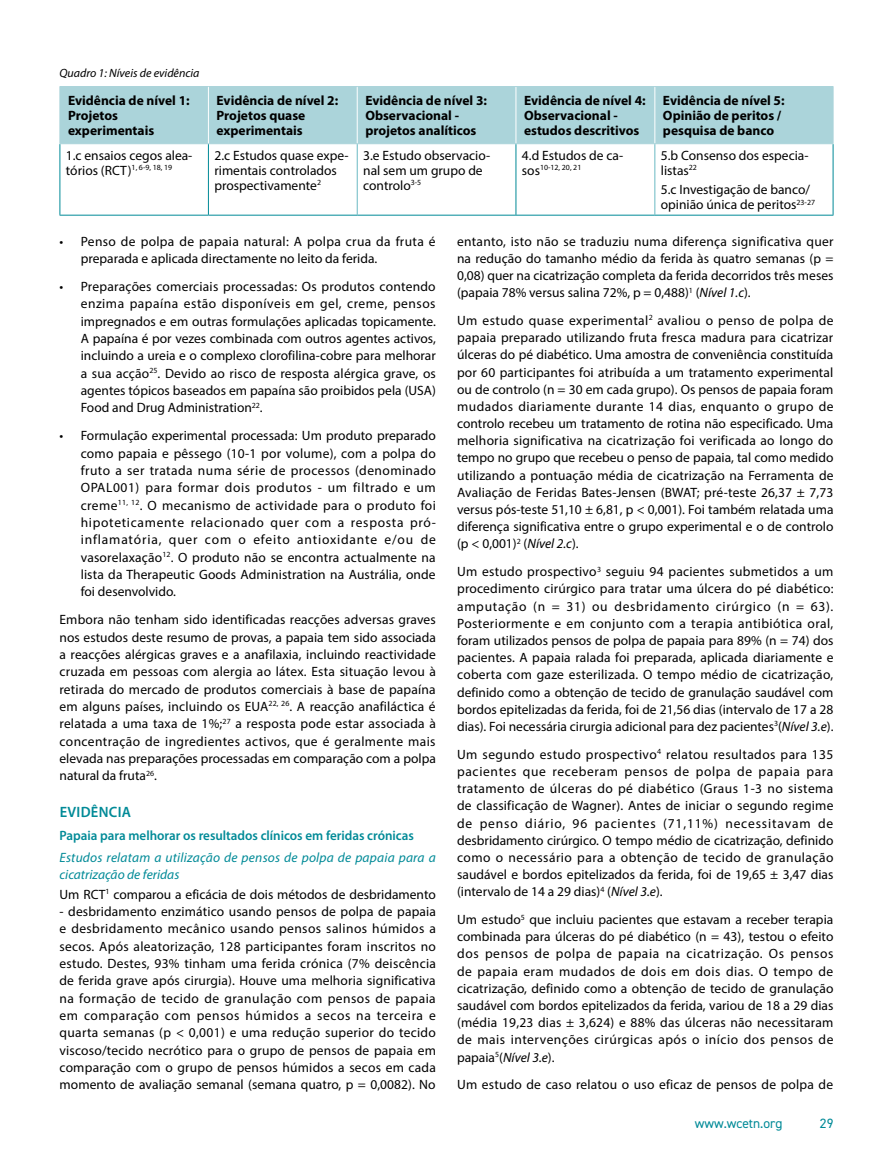
<style>
.page{position:relative;width:893px;height:1149px;background:#fff}
.page>*{position:absolute;margin:0;border:0;box-sizing:border-box;transform-origin:0 0}
.t1{font:600 15px "Myriad Pro";letter-spacing:.02em;color:#008a97}
.t2{font:13.5px/17.1px "Myriad Pro";color:#000;text-align:justify}
.t3{font:700 13.5px/15px "Myriad Pro";color:#000}
.t4{font:italic 13.5px/17.2px "Myriad Pro";letter-spacing:.015em;color:#008a97}
.t5{font:600 13.5px "Myriad Pro";color:#008a97}
.t6{font:13.5px "DIN2014";color:#008a97}
.t7{font:italic 12px "Myriad Pro";color:#000}
.t8{font:7.8px "Myriad Pro";color:#000}
.s1{font-size:13.5px}
.s2{font-style:italic}
</style>
<div class="page">
<div style="left:61px;top:87px;width:772px;height:56px;background:#abd4da"></div>
<hr style="left:208px;top:87px;width:1px;height:56px;background:#fff">
<hr style="left:357px;top:87px;width:1px;height:56px;background:#fff">
<hr style="left:516px;top:87px;width:1px;height:56px;background:#fff">
<hr style="left:654px;top:87px;width:1px;height:56px;background:#fff">
<hr style="left:60px;top:144px;width:1px;height:71px;background:#008a97">
<hr style="left:208px;top:144px;width:1px;height:71px;background:#008a97">
<hr style="left:516px;top:144px;width:1px;height:71px;background:#008a97">
<hr style="left:833px;top:144px;width:1px;height:71px;background:#008a97">
<hr style="left:60px;top:215px;width:148px;height:1px;background:#008a97">
<hr style="left:208px;top:215px;width:149px;height:1px;background:#008a97">
<hr style="left:357px;top:215px;width:159px;height:1px;background:#008a97">
<hr style="left:516px;top:215px;width:139px;height:1px;background:#008a97">
<hr style="left:655px;top:215px;width:178px;height:1px;background:#008a97">
<hr style="left:357px;top:144px;width:1px;height:71px;background:#6ab9c3">
<hr style="left:654px;top:144px;width:1px;height:71px;background:#6ab9c3">
<hr style="left:60px;top:86px;width:148px;height:1px;background:#abd4da">
<hr style="left:60px;top:87px;width:1px;height:56px;background:#abd4da">
<hr style="left:208px;top:86px;width:149px;height:1px;background:#abd4da">
<hr style="left:357px;top:86px;width:159px;height:1px;background:#abd4da">
<hr style="left:516px;top:86px;width:139px;height:1px;background:#abd4da">
<hr style="left:655px;top:86px;width:178px;height:1px;background:#abd4da">
<hr style="left:833px;top:87px;width:1px;height:56px;background:#abd4da">
<hr style="left:60px;top:143px;width:148px;height:1px;background:#abd4da">
<hr style="left:208px;top:143px;width:149px;height:1px;background:#abd4da">
<hr style="left:357px;top:143px;width:159px;height:1px;background:#abd4da">
<hr style="left:516px;top:143px;width:139px;height:1px;background:#abd4da">
<hr style="left:655px;top:143px;width:178px;height:1px;background:#abd4da">
<p class="t7" style="left:60px;top:66px;width:142px">Quadro 1: Níveis de evidência</p>
<p class="t3" style="left:68px;top:93px;width:123px">Evidência de nível 1:<br>Projetos experimentais</p>
<p class="t3" style="left:217px;top:93px;width:123px">Evidência de nível 2:<br>Projetos quase experimentais</p>
<p class="t3" style="left:365px;top:93px;width:123px">Evidência de nível 3:<br>Observacional - projetos analíticos</p>
<p class="t3" style="left:524px;top:93px;width:123px">Evidência de nível 4:<br>Observacional - estudos descritivos</p>
<p class="t3" style="left:663px;top:93px;width:123px">Evidência de nível 5:<br>Opinião de peritos / pesquisa de banco</p>
<p class="t2" style="left:66px;top:147px;width:128px;line-height:15px">1.c ensaios cegos alea&shy;tórios (RCT)<sup>1,</sup> <sup>6-9,</sup> <sup>18,</sup> <sup>19</sup></p>
<p class="t2" style="left:214px;top:147px;width:136px;line-height:15px;text-align:left">2.c Estudos quase expe&shy;rimentais controlados prospectivamente<sup>2</sup></p>
<p class="t2" style="left:363px;top:147px;width:128px;line-height:15px;text-align:left">3.e Estudo observacio&shy;nal sem um grupo de controlo<sup>3-5</sup></p>
<p class="t2" style="left:522px;top:146px;width:103px">4.d Estudos de ca-</p>
<p class="t2" style="left:661px;top:147px;width:149px;line-height:15px">5.b Consenso dos especia&shy;listas<sup>22</sup></p>
<p class="t2" style="left:661px;top:182px;width:156px;line-height:15px">5.c Investigação de banco/ opinião única de peritos<sup>23-27</sup></p>
<p class="t8" style="left:522px;top:163px;width:61px"><span class="s1">sos</span>10-12, 20, 21</p>
<p class="t2" style="left:81px;top:232px;width:356px;text-indent:-21px">• Penso de polpa de papaia natural: A polpa crua da fruta é preparada e aplicada directamente no leito da ferida.</p>
<p class="t2" style="left:81px;top:277px;width:357px;text-indent:-21px">• Preparações comerciais processadas: Os produtos contendo enzima papaína estão disponíveis em gel, creme, pensos impregnados e em outras formulações aplicadas topicamente.<br>A papaína é por vezes combinada com outros agentes activos, incluindo a ureia e o complexo clorofilina-cobre para melhorar a sua acção<sup>25</sup>. Devido ao risco de resposta alérgica grave, os agentes tópicos baseados em papaína são proibidos pela (USA)<br>Food and Drug Administration<sup>22</sup>.</p>
<p class="t2" style="left:81px;top:426px;width:357px;text-indent:-21px">• Formulação experimental processada: Um produto preparado como papaia e pêssego (10-1 por volume), com a polpa do fruto a ser tratada numa série de processos (denominado OPAL001) para formar dois produtos - um filtrado e um creme<sup>11,</sup> <sup>12</sup>. O mecanismo de actividade para o produto foi hipoteticamente relacionado quer com a resposta pró&shy;inflamatória, quer com o efeito antioxidante e/ou de vasorelaxação<sup>12</sup>. O produto não se encontra actualmente na lista da Therapeutic Goods Administration na Austrália, onde foi desenvolvido.</p>
<p class="t2" style="left:60px;top:610px;width:378px">Embora não tenham sido identificadas reacções adversas graves nos estudos deste resumo de provas, a papaia tem sido associada a reacções alérgicas graves e a anafilaxia, incluindo reactividade cruzada em pessoas com alergia ao látex. Esta situação levou à retirada do mercado de produtos comerciais à base de papaína em alguns países, incluindo os EUA<sup>22,</sup> <sup>26</sup>. A reacção anafiláctica é relatada a uma taxa de 1%;<sup>27</sup> a resposta pode estar associada à concentração de ingredientes activos, que é geralmente mais elevada nas preparações processadas em comparação com a polpa natural da fruta<sup>26</sup>.</p>
<p class="t1" style="left:60px;top:801px;width:73px">EVIDÊNCIA</p>
<p class="t5" style="left:60px;top:827px;width:356px">Papaia para melhorar os resultados clínicos em feridas crónicas</p>
<p class="t4" style="left:60px;top:848px;width:378px">Estudos relatam a utilização de pensos de polpa de papaia para a cicatrização de feridas</p>
<p class="t2" style="left:60px;top:885px;width:378px">Um RCT<sup>1</sup> comparou a eficácia de dois métodos de desbridamento</p>
<p class="t2" style="left:60px;top:902px;width:378px">- desbridamento enzimático usando pensos de polpa de papaia e desbridamento mecânico usando pensos salinos húmidos a secos. Após aleatorização, 128 participantes foram inscritos no estudo. Destes, 93% tinham uma ferida crónica (7% deiscência de ferida grave após cirurgia). Houve uma melhoria significativa na formação de tecido de granulação com pensos de papaia em comparação com pensos húmidos a secos na terceira e quarta semanas (p &lt; 0,001) e uma redução superior do tecido viscoso/tecido necrótico para o grupo de pensos de papaia em comparação com o grupo de pensos húmidos a secos em cada momento de avaliação semanal (semana quatro, p = 0,0082). No</p>
<p class="t2" style="left:457px;top:232px;width:378px">entanto, isto não se traduziu numa diferença significativa quer na redução do tamanho médio da ferida às quatro semanas (p = 0,08) quer na cicatrização completa da ferida decorridos três meses (papaia 78% versus salina 72%, p = 0,488)<sup>1</sup> (<span class="s2">Nível 1.c</span>).</p>
<p class="t2" style="left:457px;top:311px;width:378px">Um estudo quase experimental<sup>2</sup> avaliou o penso de polpa de papaia preparado utilizando fruta fresca madura para cicatrizar úlceras do pé diabético. Uma amostra de conveniência constituída por 60 participantes foi atribuída a um tratamento experimental ou de controlo (n = 30 em cada grupo). Os pensos de papaia foram mudados diariamente durante 14 dias, enquanto o grupo de controlo recebeu um tratamento de rotina não especificado. Uma melhoria significativa na cicatrização foi verificada ao longo do tempo no grupo que recebeu o penso de papaia, tal como medido utilizando a pontuação média de cicatrização na Ferramenta de Avaliação de Feridas Bates-Jensen (BWAT; pré-teste 26,37 ± 7,73 versus pós-teste 51,10 ± 6,81, p &lt; 0,001). Foi também relatada uma diferença significativa entre o grupo experimental e o de controlo (p &lt; 0,001)<sup>2</sup> (<span class="s2">Nível 2.c</span>).</p>
<p class="t2" style="left:457px;top:562px;width:378px">Um estudo prospectivo<sup>3</sup> seguiu 94 pacientes submetidos a um procedimento cirúrgico para tratar uma úlcera do pé diabético: amputação (n = 31) ou desbridamento cirúrgico (n = 63).<br>Posteriormente e em conjunto com a terapia antibiótica oral, foram utilizados pensos de polpa de papaia para 89% (n = 74) dos pacientes. A papaia ralada foi preparada, aplicada diariamente e coberta com gaze esterilizada. O tempo médio de cicatrização, definido como a obtenção de tecido de granulação saudável com bordos epitelizadas da ferida, foi de 21,56 dias (intervalo de 17 a 28 dias). Foi necessária cirurgia adicional para dez pacientes<sup>3</sup>(<span class="s2">Nível 3.e</span>).</p>
<p class="t2" style="left:457px;top:745px;width:378px">Um segundo estudo prospectivo<sup>4</sup> relatou resultados para 135 pacientes que receberam pensos de polpa de papaia para tratamento de úlceras do pé diabético (Graus 1-3 no sistema de classificação de Wagner). Antes de iniciar o segundo regime de penso diário, 96 pacientes (71,11%) necessitavam de desbridamento cirúrgico. O tempo médio de cicatrização, definido como o necessário para a obtenção de tecido de granulação saudável e bordos epitelizados da ferida, foi de 19,65 ± 3,47 dias (intervalo de 14 a 29 dias)<sup>4</sup> (<span class="s2">Nível 3.e</span>).</p>
<p class="t2" style="left:457px;top:910px;width:378px">Um estudo<sup>5</sup> que incluiu pacientes que estavam a receber terapia combinada para úlceras do pé diabético (n = 43), testou o efeito dos pensos de polpa de papaia na cicatrização. Os pensos de papaia eram mudados de dois em dois dias. O tempo de cicatrização, definido como a obtenção de tecido de granulação saudável com bordos epitelizados da ferida, variou de 18 a 29 dias (média 19,23 dias ± 3,624) e 88% das úlceras não necessitaram de mais intervenções cirúrgicas após o início dos pensos de papaia<sup>5</sup>(<span class="s2">Nível 3.e</span>).</p>
<p class="t2" style="left:457px;top:1075px;width:377px">Um estudo de caso relatou o uso eficaz de pensos de polpa de</p>
<p class="t6" style="left:695px;top:1114px;width:89px">www.wcetn.org</p>
<p class="t6" style="left:820px;top:1114px;width:15px">29</p>
</div>
